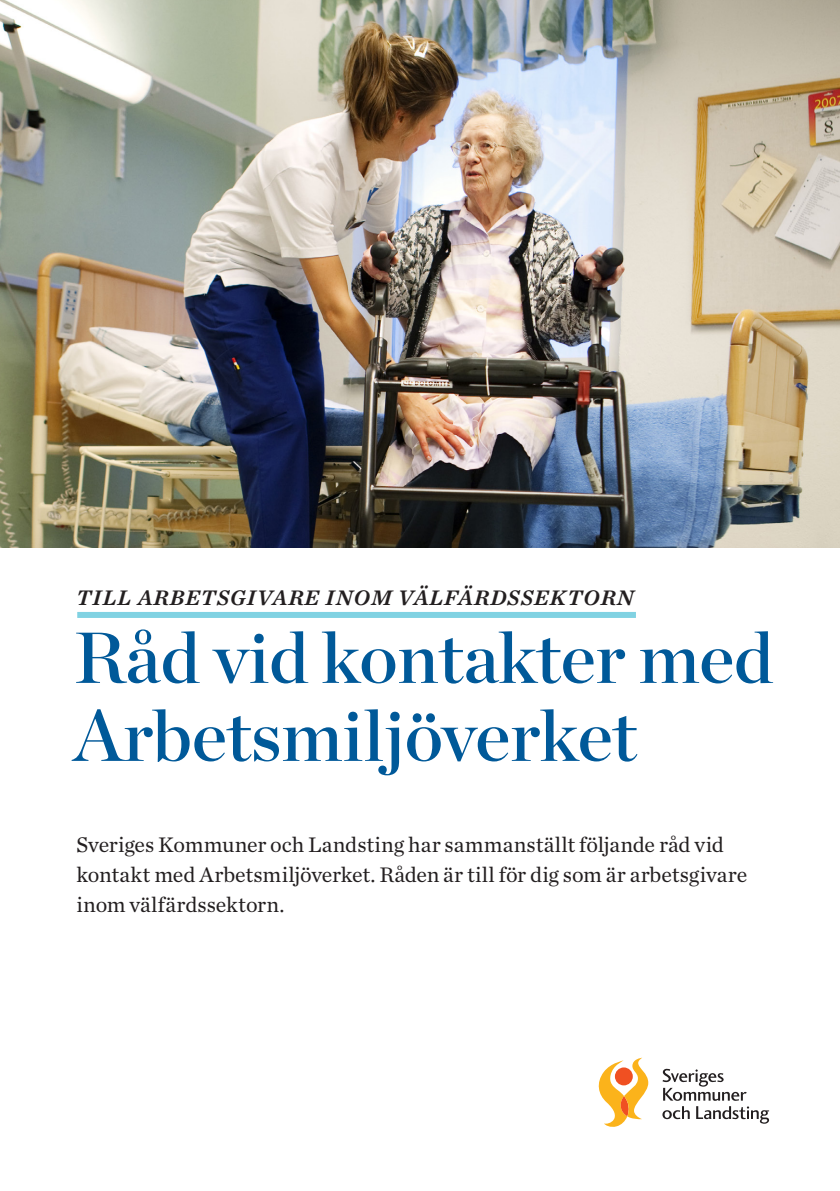
<style>
.page{position:relative;width:840px;height:1191px;background:#fff}
.page>*{position:absolute;margin:0;border:0;box-sizing:border-box;transform-origin:0 0}
.t1{font:72px/78px "Chronicle Display Semi";color:#005999}
.t2{font:22px/30px "Chronicle Text G1";letter-spacing:-.005em;color:#231f20}
.t3{font:italic 22px "Chronicle Text G1 Semi";letter-spacing:.05em;color:#231f20}
</style>
<div class="page">
<svg style="left:598px;top:1057px;width:50px;height:69px"></svg>
<svg style="left:662px;top:1068px;width:84px;height:32px"></svg>
<svg style="left:696px;top:1106px;width:72px;height:17px"></svg>
<svg style="left:662px;top:1106px;width:27px;height:13px"></svg>
<div style="left:77px;top:612px;width:558px;height:6px;background:#81d2e2"></div>
<img style="left:0;top:0;width:839px;height:547px">
<p class="t3" style="left:77px;top:580px;width:558px">TILL ARBETSGIVARE INOM VÄLFÄRDSSEKTORN</p>
<h1 class="t1" style="left:74px;top:613px;width:700px">Råd vid kontakter med<br>Arbetsmiljöverket</h1>
<p class="t2" style="left:77px;top:828px;width:672px">Sveriges Kommuner och Landsting har sammanställt följande råd vid kontakt med Arbetsmiljöverket. Råden är till för dig som är arbetsgivare inom välfärdssektorn.</p>
</div>
